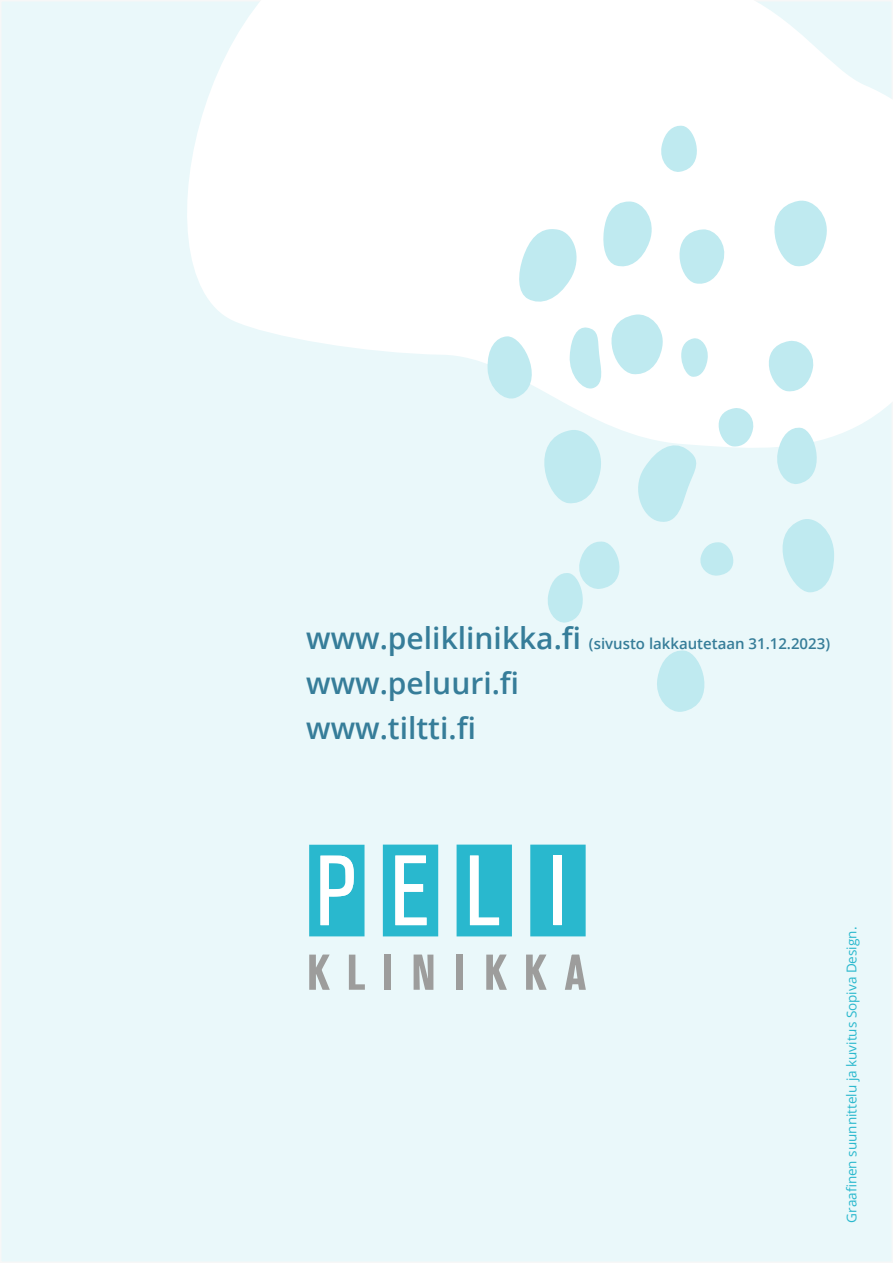
<style>
.page{position:relative;width:893px;height:1263px;background:#fff}
.page>*{position:absolute;margin:0;border:0;box-sizing:border-box;transform-origin:0 0}
.linkit_takasivu{font:600 30px "Open Sans";color:#367d99}
.linkit_takasivu-2{font:600 15px "Open Sans";color:#367d99}
.t1{font:13.5px "Open Sans";color:#29b8cd}
.s1{font-size:30px}
</style>
<div class="page">
<div style="left:1px;top:1px;width:891px;height:1261px;background:#eaf8fa"></div>
<svg style="left:187px;top:1px;width:705px;height:447px;fill:#fff"></svg>
<svg style="left:758px;top:198px;width:72px;height:69px;background:#dcf3f6"></svg>
<svg style="left:755px;top:339px;width:61px;height:53px;background:#dcf3f6"></svg>
<svg style="left:659px;top:125px;width:48px;height:48px;background:#dbf3f6"></svg>
<svg style="left:668px;top:229px;width:60px;height:57px;background:#dbf3f6"></svg>
<svg style="left:774px;top:426px;width:54px;height:58px"></svg>
<svg style="left:673px;top:337px;width:36px;height:40px"></svg>
<svg style="left:602px;top:201px;width:55px;height:68px;background:#d4f1f5"></svg>
<svg style="left:631px;top:407px;width:124px;height:115px"></svg>
<svg style="left:569px;top:312px;width:97px;height:79px;background:#def4f7"></svg>
<svg style="left:700px;top:542px;width:34px;height:34px"></svg>
<svg style="left:548px;top:541px;width:72px;height:82px"></svg>
<svg style="left:517px;top:226px;width:66px;height:80px;background:#d8f2f5"></svg>
<svg style="left:527px;top:427px;width:77px;height:77px"></svg>
<svg style="left:782px;top:519px;width:52px;height:74px"></svg>
<svg style="left:657px;top:650px;width:48px;height:62px"></svg>
<svg style="left:487px;top:335px;width:61px;height:67px"></svg>
<div style="left:530px;top:845px;width:56px;height:91px;background:#29b8ce"></div>
<svg style="left:414px;top:954px;width:19px;height:36px"></svg>
<svg style="left:526px;top:954px;width:21px;height:36px"></svg>
<svg style="left:309px;top:954px;width:21px;height:36px"></svg>
<svg style="left:486px;top:954px;width:21px;height:36px"></svg>
<svg style="left:565px;top:954px;width:21px;height:36px"></svg>
<svg style="left:349px;top:955px;width:16px;height:35px"></svg>
<div style="left:384px;top:954px;width:7px;height:36px;background:#9d9d9c"></div>
<div style="left:457px;top:954px;width:6px;height:36px;background:#9d9d9c"></div>
<div style="left:553px;top:855px;width:9px;height:70px;background:#fff"></div>
<svg style="left:457px;top:844px;width:55px;height:92px;background:#4bc3d5"></svg>
<svg style="left:383px;top:844px;width:55px;height:92px;background:#59c8d9"></svg>
<svg style="left:309px;top:845px;width:55px;height:91px;background:#5ac8d9"></svg>
<p class="linkit_takasivu-2" style="left:306px;top:633px;width:525px"><span class="s1">www.peliklinikka.fi</span> (sivusto lakkautetaan 31.12.2023)</p>
<p class="linkit_takasivu" style="left:306px;top:662px;width:215px">www.peluuri.fi</p>
<p class="linkit_takasivu" style="left:306px;top:707px;width:171px">www.tiltti.fi</p>
<p class="t1" style="left:842px;top:1223px;width:297px;rotate:-90deg">Graafinen suunnittelu ja kuvitus Sopiva Design.</p>
</div>
